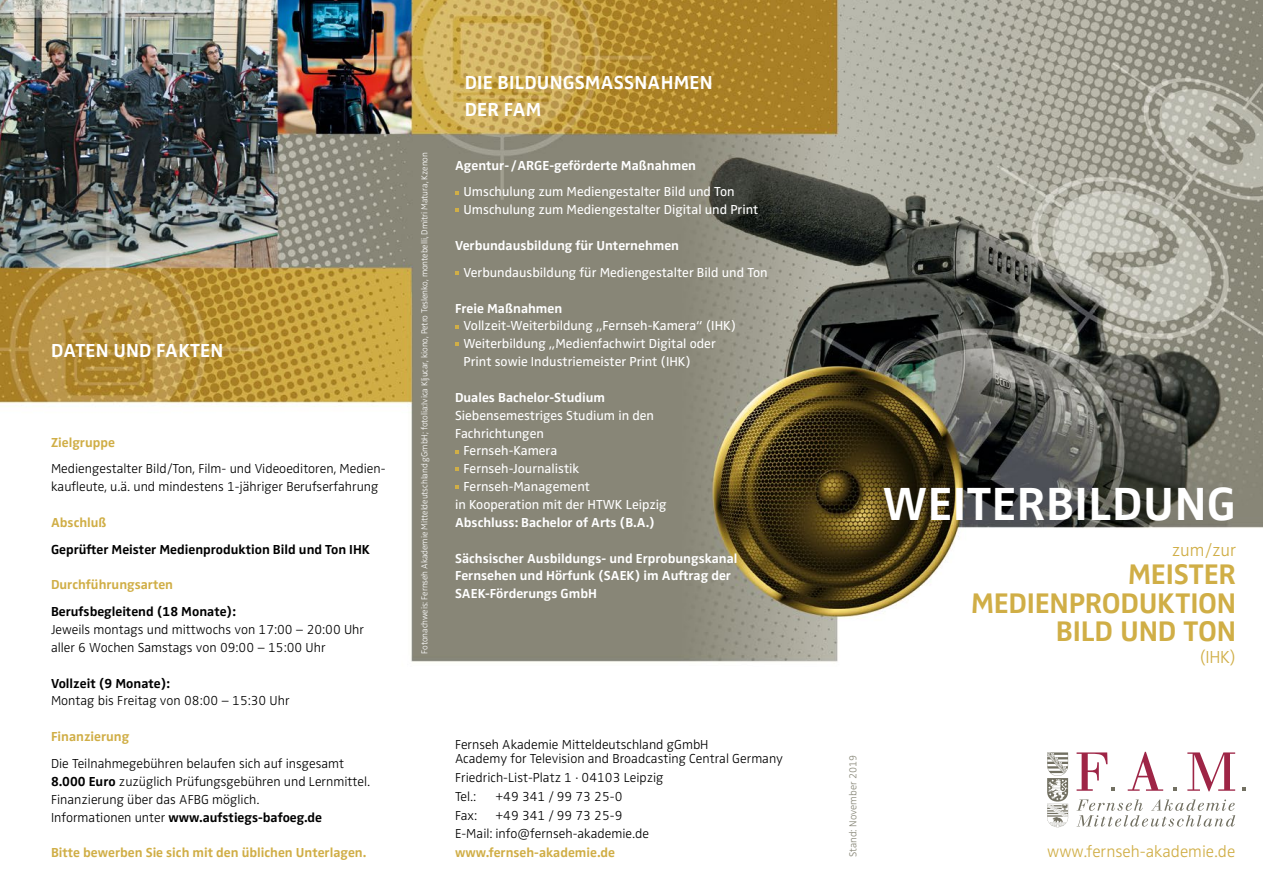
<style>
.page{position:relative;width:1263px;height:893px;background:#fff}
.page>*{position:absolute;margin:0;border:0;box-sizing:border-box;transform-origin:0 0}
.t1{font:700 48.15px "Zwo OT";letter-spacing:.01em;color:#fff}
.t2{font:700 29.4px/28.5px "Zwo OT";letter-spacing:-.01em;color:#d0ae46;text-align:right}
.t3{font:700 19.5px/26.8px "Zwo OT";letter-spacing:.01em;color:#fff}
.t4{font:300 18px "Zwo OT";letter-spacing:-.01em;color:#d0ae46}
.t5{font:300 16.95px "Zwo OT";color:#d0ae46}
.t6{font:300 13.5px/17.9px "Zwo OT";color:#000}
.t7{font:13.5px/17.9px "Zwo OT";color:#fff}
.t8{font:700 13.5px/17.9px "Zwo OT";color:#fff}
.t9{font:700 13.5px "Zwo OT";color:#d0ae46}
.t10{font:700 13.5px "Zwo OT";color:#000}
.t11{font:300 10.5px "Zwo OT";color:#878677}
.t12{font:300 9px "Zwo OT";letter-spacing:-.01em;color:#fff}
.s1{font-weight:700}
</style>
<div class="page">
<img style="left:0;top:0;width:1263px;height:828px">
<svg style="left:455px;top:271px;width:3px;height:4px"></svg>
<svg style="left:455px;top:485px;width:3px;height:4px"></svg>
<svg style="left:1076px;top:799px;width:159px;height:27px"></svg>
<svg style="left:1076px;top:752px;width:159px;height:39px"></svg>
<svg style="left:1242px;top:787px;width:4px;height:4px"></svg>
<svg style="left:1047px;top:752px;width:21px;height:75px"></svg>
<h3 class="t3" style="left:51px;top:338px;width:174px">DATEN UND FAKTEN</h3>
<p class="t9" style="left:51px;top:434px;width:65px">Zielgruppe</p>
<p class="t6" style="left:51px;top:460px;width:336px">Mediengestalter Bild/Ton, Film- und Videoeditoren, Medien&shy;kaufleute, u.ä. und mindestens 1-jähriger Berufserfahrung</p>
<p class="t9" style="left:51px;top:514px;width:57px">Abschluß</p>
<p class="t10" style="left:51px;top:541px;width:320px">Geprüfter Meister Medienproduktion Bild und Ton IHK</p>
<p class="t9" style="left:51px;top:577px;width:124px">Durchführungsarten</p>
<p class="t10" style="left:51px;top:604px;width:186px">Berufsbegleitend (18 Monate):</p>
<p class="t6" style="left:51px;top:621px;width:315px">Jeweils montags und mittwochs von 17:00 – 20:00 Uhr aller 6 Wochen Samstags von 09:00 – 15:00 Uhr</p>
<p class="t10" style="left:51px;top:675px;width:120px">Vollzeit (9 Monate):</p>
<p class="t6" style="left:51px;top:692px;width:240px">Montag bis Freitag von 08:00 – 15:30 Uhr</p>
<p class="t9" style="left:51px;top:729px;width:80px">Finanzierung</p>
<p class="t6" style="left:51px;top:755px;width:321px">Die Teilnahmegebühren belaufen sich auf insgesamt <span class="s1">8.000 Euro</span> zuzüglich Prüfungsgebühren und Lernmittel.<br>Finanzierung über das AFBG möglich.<br>Informationen unter <span class="s1">www.aufstiegs-bafoeg.de</span></p>
<p class="t9" style="left:51px;top:845px;width:317px">Bitte bewerben Sie sich mit den üblichen Unterlagen.</p>
<p class="t12" style="left:419px;top:654px;width:503px;rotate:-90deg">Fotonachweis: Fernseh Akademie Mitteldeutschland gGmbH; fotolia:Ivica Kljucar, kiono, Petro Teslenko, montebelli, Dmitri Matura, Kzenon</p>
<h3 class="t3" style="left:465px;top:70px;width:249px">DIE BILDUNGSMASSNAHMEN<br>DER FAM</h3>
<p class="t8" style="left:455px;top:157px;width:243px">Agentur- / ARGE-geförderte Maßnahmen</p>
<p class="t7" style="left:463px;top:183px;width:296px">Umschulung zum Mediengestalter Bild und Ton<br>Umschulung zum Mediengestalter Digital und Print</p>
<p class="t8" style="left:455px;top:237px;width:226px">Verbundausbildung für Unternehmen</p>
<p class="t7" style="left:463px;top:264px;width:306px">Verbundausbildung für Mediengestalter Bild und Ton</p>
<p class="t8" style="left:455px;top:299px;width:109px">Freie Maßnahmen</p>
<p class="t7" style="left:463px;top:317px;width:274px">Vollzeit-Weiterbildung „Fernseh-Kamera“ (IHK)<br>Weiterbildung „Medienfachwirt Digital oder<br>Print sowie Industriemeister Print (IHK)</p>
<p class="t8" style="left:455px;top:389px;width:152px">Duales Bachelor-Studium</p>
<p class="t7" style="left:455px;top:407px;width:200px">Siebensemestriges Studium in den</p>
<p class="t7" style="left:455px;top:424px;width:90px">Fachrichtungen</p>
<p class="t7" style="left:463px;top:442px;width:95px">Fernseh-Kamera</p>
<p class="t7" style="left:463px;top:460px;width:117px">Fernseh-Journalistik</p>
<p class="t7" style="left:463px;top:478px;width:128px">Fernseh-Management</p>
<p class="t7" style="left:455px;top:496px;width:213px">in Kooperation mit der HTWK Leipzig</p>
<p class="t8" style="left:455px;top:514px;width:201px">Abschluss: Bachelor of Arts (B.A.)</p>
<p class="t8" style="left:455px;top:549px;width:284px">Sächsischer Ausbildungs- und Erprobungskanal<br>Fernsehen und Hörfunk (SAEK) im Auftrag der<br>SAEK-Förderungs GmbH</p>
<p class="t6" style="left:455px;top:738px;width:330px;line-height:14.2px">Fernseh Akademie Mitteldeutschland gGmbH<br>Academy for Television and Broadcasting Central Germany</p>
<p class="t6" style="left:455px;top:769px;width:210px;line-height:18.8px">Friedrich-List-Platz 1 · 04103 Leipzig<br>Tel.:</p>
<p class="t6" style="left:495px;top:788px;width:128px">+49 341 / 99 73 25-0</p>
<p class="t6" style="left:455px;top:806px;width:196px;line-height:18.8px;text-indent:40px">+49 341 / 99 73 25-9<br>E-Mail: info@fernseh-akademie.de</p>
<p class="t9" style="left:455px;top:845px;width:162px">www.fernseh-akademie.de</p>
<p class="t6" style="left:455px;top:807px;width:24px">Fax:</p>
<h1 class="t1" style="left:883px;top:476px;width:355px">WEITERBILDUNG</h1>
<h3 class="t4" style="left:1172px;top:539px;width:66px">zum/zur</h3>
<h2 class="t2" style="left:971px;top:561px;width:267px">MEISTER<br>MEDIENPRODUKTION<br>BILD UND TON</h2>
<h3 class="t4" style="left:1199px;top:647px;width:38px">(IHK)</h3>
<p class="t11" style="left:847px;top:857px;width:104px;rotate:-90deg">Stand: November 2019</p>
<p class="t5" style="left:1047px;top:842px;width:190px">www.fernseh-akademie.de</p>
</div>
